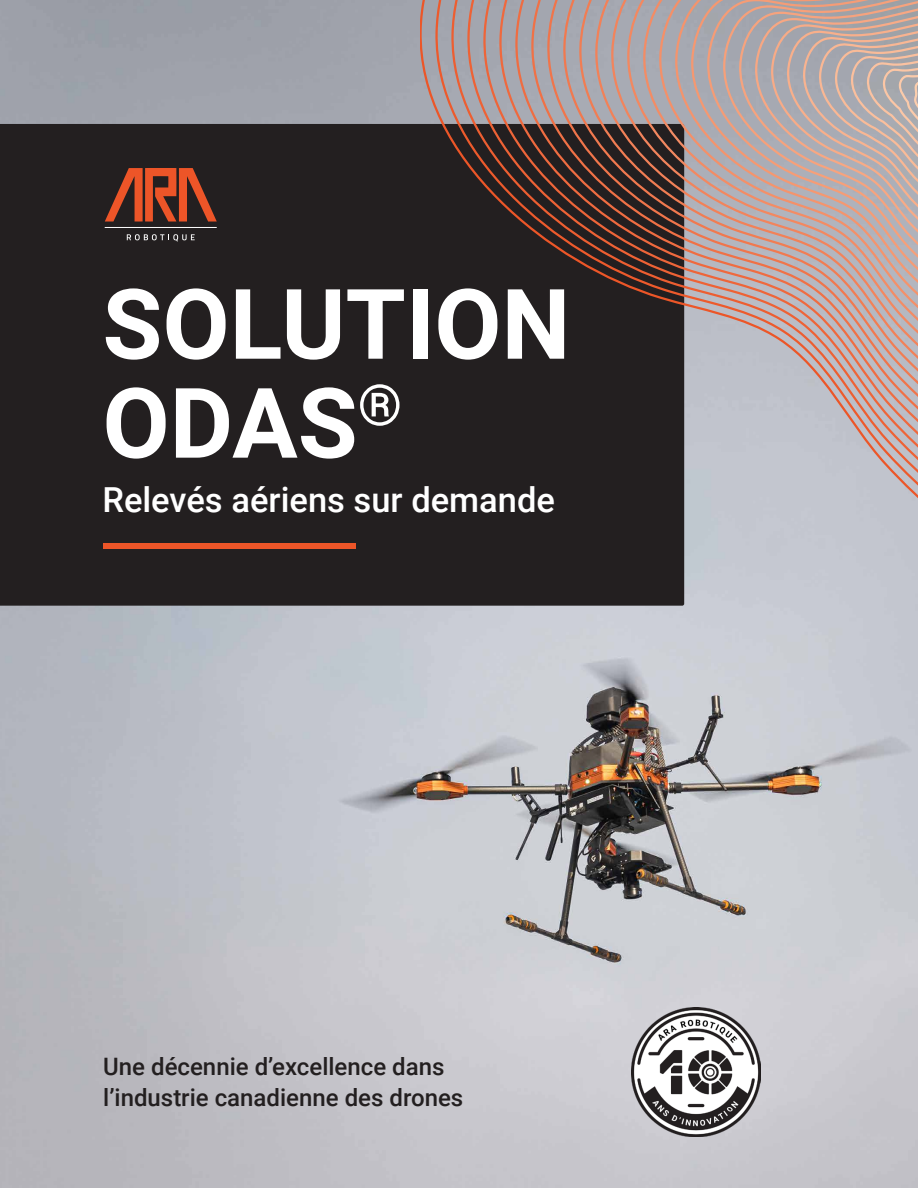
<style>
.page{position:relative;width:918px;height:1188px;background:#fff}
.page>*{position:absolute;margin:0;border:0;box-sizing:border-box;transform-origin:0 0}
.t1{font:700 97.5px/99px "Roboto";color:#fff}
.t2{font:500 34.5px "Roboto";color:#fff}
.t3{font:500 24px/31.5px "Roboto";color:#231f20}
</style>
<div class="page">
<img style="left:0;top:0;width:918px;height:1188px">
<div style="left:0;top:124px;width:684px;height:482px;background:#231f20"></div>
<div style="left:103px;top:543px;width:253px;height:6px;background:#ed5528"></div>
<svg style="left:421px;top:0;width:13px;height:597px;background:#3f393a"></svg>
<svg style="left:434px;top:0;width:484px;height:597px;background:#565255"></svg>
<svg style="left:450px;top:0;width:468px;height:581px;background:#595457"></svg>
<svg style="left:466px;top:0;width:452px;height:565px;background:#5b5658"></svg>
<svg style="left:482px;top:0;width:436px;height:549px;background:#5e585a"></svg>
<svg style="left:498px;top:0;width:420px;height:533px;background:#605a5c"></svg>
<svg style="left:514px;top:0;width:404px;height:517px;background:#635d5f"></svg>
<svg style="left:530px;top:0;width:388px;height:501px;background:#665f61"></svg>
<svg style="left:546px;top:0;width:372px;height:485px;background:#6a6264"></svg>
<svg style="left:562px;top:0;width:356px;height:468px;background:#6e6365"></svg>
<svg style="left:578px;top:0;width:340px;height:452px;background:#716667"></svg>
<svg style="left:594px;top:0;width:324px;height:436px;background:#756969"></svg>
<svg style="left:610px;top:0;width:308px;height:420px;background:#796c6c"></svg>
<svg style="left:626px;top:0;width:292px;height:404px;background:#7e6f6f"></svg>
<svg style="left:642px;top:0;width:276px;height:388px;background:#837372"></svg>
<svg style="left:658px;top:0;width:260px;height:372px;background:#897776"></svg>
<svg style="left:674px;top:0;width:244px;height:356px;background:#9e8b8a"></svg>
<svg style="left:690px;top:0;width:228px;height:340px;background:#bda9a8"></svg>
<svg style="left:706px;top:0;width:212px;height:324px;background:#bfa6a4"></svg>
<svg style="left:722px;top:0;width:196px;height:307px;background:#bea6a4"></svg>
<svg style="left:738px;top:0;width:180px;height:291px;background:#bda7a5"></svg>
<svg style="left:754px;top:0;width:164px;height:275px;background:#bda6a3"></svg>
<svg style="left:770px;top:8px;width:148px;height:251px;background:#bbaaa7"></svg>
<img style="left:631px;top:1008px;width:129px;height:129px">
<svg style="left:105px;top:168px;width:112px;height:54px;background:#833823"></svg>
<hr style="left:105px;top:227px;width:112px;height:1px;background:#fff">
<svg style="left:127px;top:234px;width:68px;height:8px"></svg>
<h1 class="t1" style="left:102px;top:271px;width:469px">SOLUTION<br>ODAS<sup>®</sup></h1>
<h2 class="t2" style="left:102px;top:475px;width:454px">Relevés aériens sur demande</h2>
<p class="t3" style="left:103px;top:1050px;width:362px">Une décennie d’excellence dans l’industrie canadienne des drones</p>
</div>
